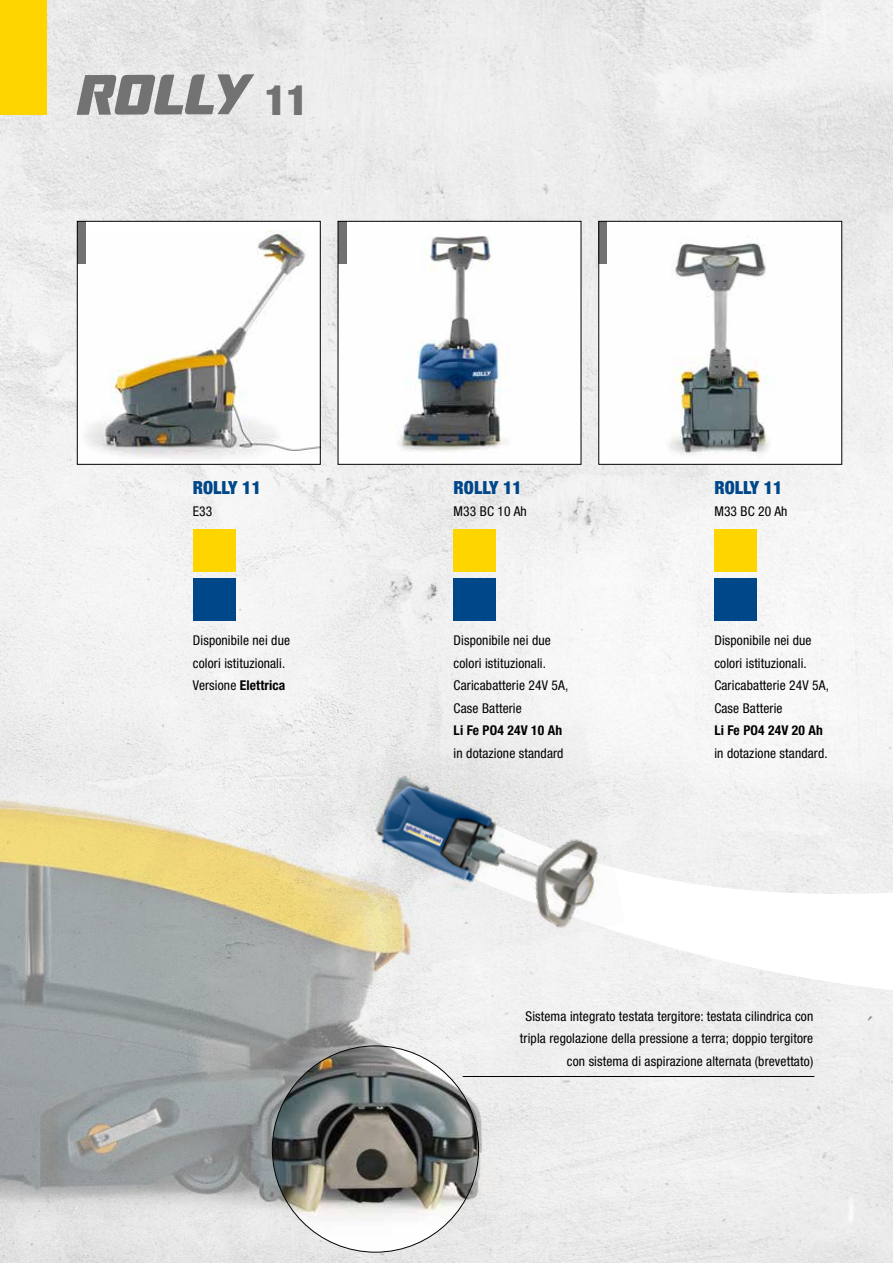
<style>
.page{position:relative;width:893px;height:1263px;background:#fff}
.page>*{position:absolute;margin:0;border:0;box-sizing:border-box;transform-origin:0 0}
.t1{font:900 condensed 42px "Helvetica Neue";color:#717271}
.t2{font:900 condensed 18px "Helvetica Neue";color:#00478a}
.t3{font:condensed 13.5px/22.5px "Helvetica Neue";letter-spacing:.01em;color:#000}
.t4{font:700 condensed 13.5px "Helvetica Neue";letter-spacing:.01em;color:#000}
.s1{font-weight:700}
</style>
<div class="page">
<img style="left:47px;top:0;width:846px;height:1263px">
<img style="left:0;top:38px;width:531px;height:1225px">
<div style="left:77px;top:221px;width:243px;height:243px;background:#fff"></div>
<img style="left:84px;top:231px;width:234px;height:228px">
<div style="left:77px;top:221px;width:243px;height:243px;border:1px solid #000"></div>
<img style="left:340px;top:223px;width:239px;height:239px">
<img style="left:602px;top:223px;width:237px;height:239px">
<img style="left:272px;top:1046px;width:207px;height:206px;border-radius:103px">
<svg style="left:77px;top:74px;width:177px;height:41px;background:#a4a5a4"></svg>
<div style="left:0;top:0;width:47px;height:115px;background:#ffd500"></div>
<div style="left:193px;top:529px;width:42px;height:43px;background:#ffd500"></div>
<div style="left:193px;top:578px;width:42px;height:43px;background:#00478a"></div>
<div style="left:454px;top:529px;width:42px;height:43px;background:#ffd500"></div>
<div style="left:454px;top:578px;width:42px;height:43px;background:#00478a"></div>
<div style="left:714px;top:529px;width:43px;height:43px;background:#ffd500"></div>
<div style="left:714px;top:578px;width:43px;height:43px;background:#00478a"></div>
<div style="left:77px;top:221px;width:9px;height:43px;background:#717271"></div>
<div style="left:338px;top:221px;width:8px;height:43px;background:#717271"></div>
<div style="left:599px;top:221px;width:8px;height:43px;background:#717271"></div>
<svg style="left:437px;top:808px;width:456px;height:253px;fill:#f1f1f1"></svg>
<img style="left:351px;top:723px;width:274px;height:249px">
<hr style="left:463px;top:1076px;width:351px;height:1px;background:#000">
<h1 class="t1" style="left:265px;top:65px;width:45px">11</h1>
<h2 class="t2" style="left:193px;top:472px;width:70px">ROLLY 11</h2>
<p class="t3" style="left:193px;top:500px;width:21px">E33</p>
<h2 class="t2" style="left:454px;top:472px;width:70px">ROLLY 11</h2>
<p class="t3" style="left:454px;top:500px;width:75px">M33 BC 10 Ah</p>
<h2 class="t2" style="left:714px;top:472px;width:70px">ROLLY 11</h2>
<p class="t3" style="left:714px;top:500px;width:75px">M33 BC 20 Ah</p>
<p class="t3" style="left:193px;top:629px;width:99px">Disponibile nei due colori istituzionali.<br>Versione <span class="s1">Elettrica</span></p>
<p class="t3" style="left:454px;top:629px;width:116px">Disponibile nei due colori istituzionali.<br>Caricabatterie 24V 5A,<br>Case Batterie</p>
<p class="t4" style="left:454px;top:722px;width:110px">Li Fe PO4 24V 10 Ah</p>
<p class="t3" style="left:454px;top:742px;width:111px">in dotazione standard</p>
<p class="t3" style="left:714px;top:629px;width:116px">Disponibile nei due colori istituzionali.<br>Caricabatterie 24V 5A,<br>Case Batterie</p>
<p class="t4" style="left:714px;top:722px;width:110px">Li Fe PO4 24V 20 Ah</p>
<p class="t3" style="left:714px;top:742px;width:115px">in dotazione standard.</p>
<p class="t3" style="left:520px;top:1004px;width:295px;text-align:right">Sistema integrato testata tergitore: testata cilindrica con tripla regolazione della pressione a terra; doppio tergitore con sistema di aspirazione alternata (brevettato)</p>
</div>
